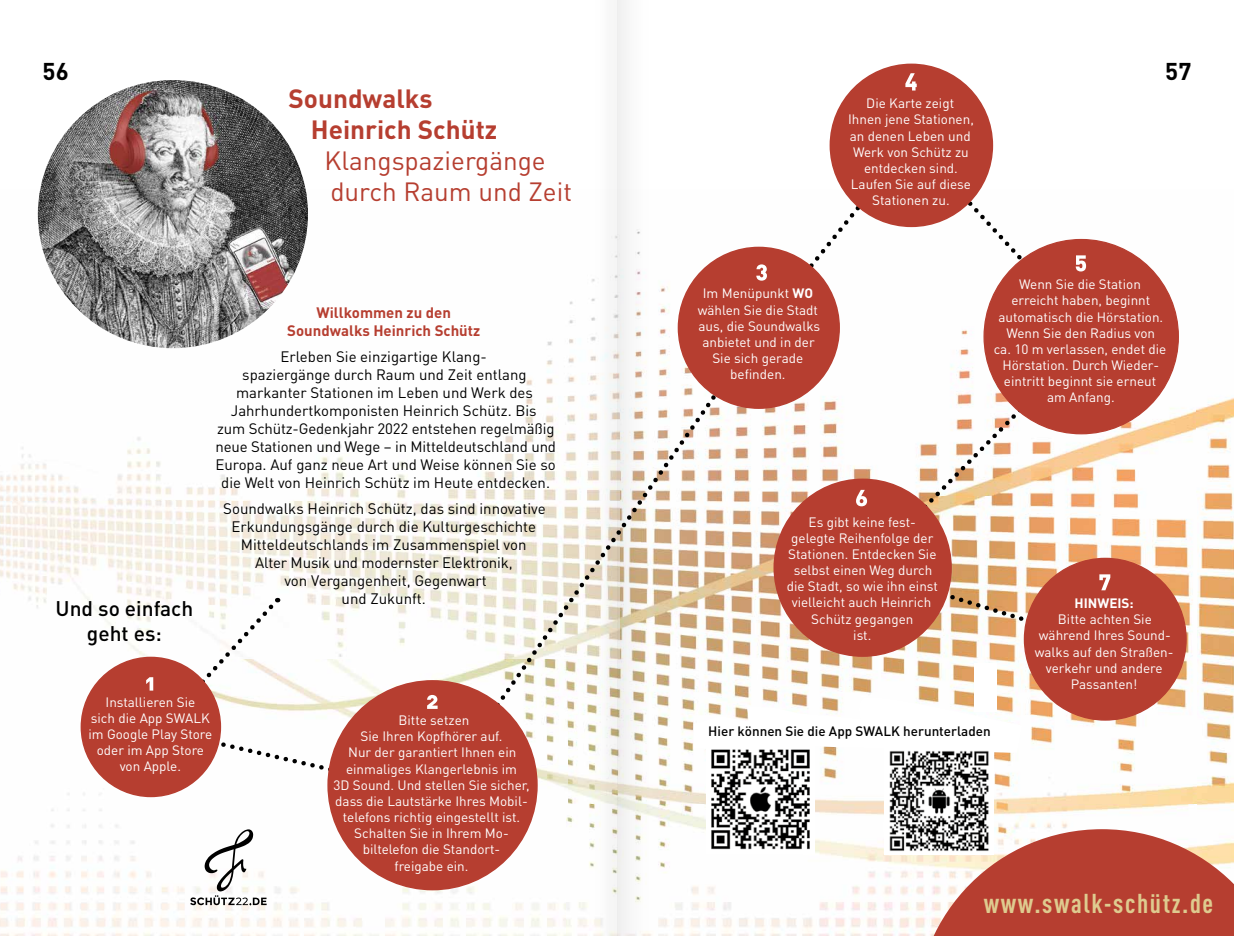
<style>
.page{position:relative;width:1234px;height:936px;background:#fff}
.page>*{position:absolute;margin:0;border:0;box-sizing:border-box;transform-origin:0 0}
.t1{font:700 condensed 26.85px "DINOT";letter-spacing:.06em;color:#decb8f}
.t2{font:26.1px/31.3px "DINOT";color:#b63e30}
.t3{font:700 26.1px/31.3px "DINOT";color:#b63e30}
.t4{font:700 24px "DINOT";color:#000}
.t5{font:500 21px/25px "DINOT";color:#000;text-align:center}
.t6{font:15px/18px "DINOT";color:#000;text-align:center}
.t7{font:700 15px/18px "DINOT";color:#b63e30;text-align:center}
.t8{font:13.5px/16.2px "DINOT";color:#fff;text-align:center}
.t9{font:500 13.5px "DINOT";color:#000}
.t10{font:700 13.5px "DINOT";color:#fff}
.s1{font-weight:700}
</style>
<div class="page">
<img style="left:0;top:208px;width:594px;height:727px">
<svg style="left:438px;top:327px;width:156px;height:459px"></svg>
<div style="left:328px;top:680px;width:209px;height:209px;background:#b63e30;border-radius:50%"></div>
<img style="left:38px;top:80px;width:270px;height:268px">
<div style="left:81px;top:657px;width:139px;height:139px;background:#b63e30;border-radius:50%"></div>
<svg style="left:146px;top:598px;width:294px;height:199px"></svg>
<img style="left:659px;top:239px;width:536px;height:257px">
<img style="left:1195px;top:398px;width:38px;height:407px">
<img style="left:652px;top:496px;width:544px;height:439px">
<div style="left:974px;top:662px;width:22px;height:49px;background:#fff"></div>
<svg style="left:764px;top:692px;width:258px;height:65px"></svg>
<svg style="left:652px;top:327px;width:112px;height:459px"></svg>
<svg style="left:915px;top:829px;width:318px;height:106px;background:#c6685b"></svg>
<svg style="left:862px;top:345px;width:220px;height:220px"></svg>
<div style="left:830px;top:64px;width:162px;height:162px;background:#b63e30;border-radius:50%"></div>
<svg style="left:905px;top:73px;width:11px;height:17px"></svg>
<div style="left:983px;top:239px;width:194px;height:194px;background:#b63e30;border-radius:50%"></div>
<div style="left:774px;top:479px;width:176px;height:177px;background:#b63e30;border-radius:50%"></div>
<svg style="left:856px;top:490px;width:10px;height:16px"></svg>
<div style="left:1024px;top:558px;width:161px;height:162px;background:#b63e30;border-radius:50%"></div>
<svg style="left:893px;top:565px;width:218px;height:86px"></svg>
<div style="left:759px;top:737px;width:25px;height:18px;background:#fff"></div>
<div style="left:678px;top:247px;width:161px;height:161px;background:#b63e30;border-radius:50%"></div>
<svg style="left:756px;top:136px;width:337px;height:201px"></svg>
<img style="left:706px;top:744px;width:108px;height:109px">
<div style="left:884px;top:746px;width:108px;height:108px;background:#fff"></div>
<img style="left:889px;top:751px;width:100px;height:100px">
<svg style="left:190px;top:829px;width:76px;height:76px"></svg>
<svg style="left:594px;top:234px;width:23px;height:701px"></svg>
<img style="left:617px;top:0;width:35px;height:935px">
<h3 class="t4" style="left:43px;top:56px;width:28px">56</h3>
<h3 class="t4" style="left:1164px;top:56px;width:28px">57</h3>
<h2 class="t3" style="left:311px;top:82px;width:188px;text-indent:-22px">Soundwalks<br>Heinrich Schütz</h2>
<h2 class="t2" style="left:324px;top:144px;width:249px">Klangspaziergänge durch Raum und Zeit</h2>
<h3 class="t5" style="left:56px;top:595px;width:139px">Und so einfach geht es:</h3>
<p class="t7" style="left:287px;top:303px;width:194px">Willkommen zu den<br>Soundwalks Heinrich Schütz</p>
<p class="t6" style="left:215px;top:347px;width:342px">Erleben Sie einzigartige Klang-<br>spaziergänge durch Raum und Zeit entlang markanter Stationen im Leben und Werk des Jahrhundertkomponisten Heinrich Schütz. Bis<br>zum Schütz-Gedenkjahr 2022 entstehen regelmäßig neue Stationen und Wege – in Mitteldeutschland und Europa. Auf ganz neue Art und Weise können Sie so die Welt von Heinrich Schütz im Heute entdecken.</p>
<p class="t6" style="left:223px;top:499px;width:324px">Soundwalks Heinrich Schütz, das sind innovative Erkundungsgänge durch die Kulturgeschichte Mitteldeutschlands im Zusammenspiel von<br>Alter Musik und modernster Elektronik,<br>von Vergangenheit, Gegenwart<br>und Zukunft.</p>
<p class="t8" style="left:88px;top:693px;width:125px">Installieren Sie<br>sich die App SWALK im Google Play Store oder im App Store von Apple.</p>
<p class="t8" style="left:333px;top:711px;width:197px">Bitte setzen<br>Sie Ihren Kopfhörer auf.<br>Nur der garantiert Ihnen ein einmaliges Klangerlebnis im<br>3D Sound. Und stellen Sie sicher, dass die Lautstärke Ihres Mobil&shy;telefons richtig eingestellt ist.<br>Schalten Sie in Ihrem Mo&shy;biltelefon die Standort-<br>freigabe ein.</p>
<p class="t8" style="left:697px;top:285px;width:124px">Im Menüpunkt <span class="s1">WO </span>wählen Sie die Stadt aus, die Soundwalks anbietet und in der<br>Sie sich gerade befinden.</p>
<p class="t8" style="left:847px;top:95px;width:127px">Die Karte zeigt<br>Ihnen jene Stationen, an denen Leben und<br>Werk von Schütz zu entdecken sind.<br>Laufen Sie auf diese<br>Stationen zu.</p>
<p class="t8" style="left:993px;top:275px;width:174px">Wenn Sie die Station<br>erreicht haben, beginnt automatisch die Hörstation.<br>Wenn Sie den Radius von<br>ca. 10 m verlassen, endet die<br>Hörstation. Durch Wieder&shy;eintritt beginnt sie erneut am Anfang.</p>
<p class="t8" style="left:786px;top:513px;width:153px">Es gibt keine fest&shy;gelegte Reihenfolge der<br>Stationen. Entdecken Sie selbst einen Weg durch die Stadt, so wie ihn einst vielleicht auch Heinrich<br>Schütz gegangen<br>ist.</p>
<p class="t10" style="left:1074px;top:594px;width:61px">HINWEIS:</p>
<p class="t8" style="left:1034px;top:610px;width:140px">Bitte achten Sie während Ihres Sound&shy;walks auf den Straßen&shy;verkehr und andere<br>Passanten!</p>
<p class="t9" style="left:708px;top:721px;width:284px">Hier können Sie die App SWALK herunterladen</p>
<h1 class="t1" style="left:983px;top:886px;width:231px">www.swalk-schütz.de</h1>
</div>
